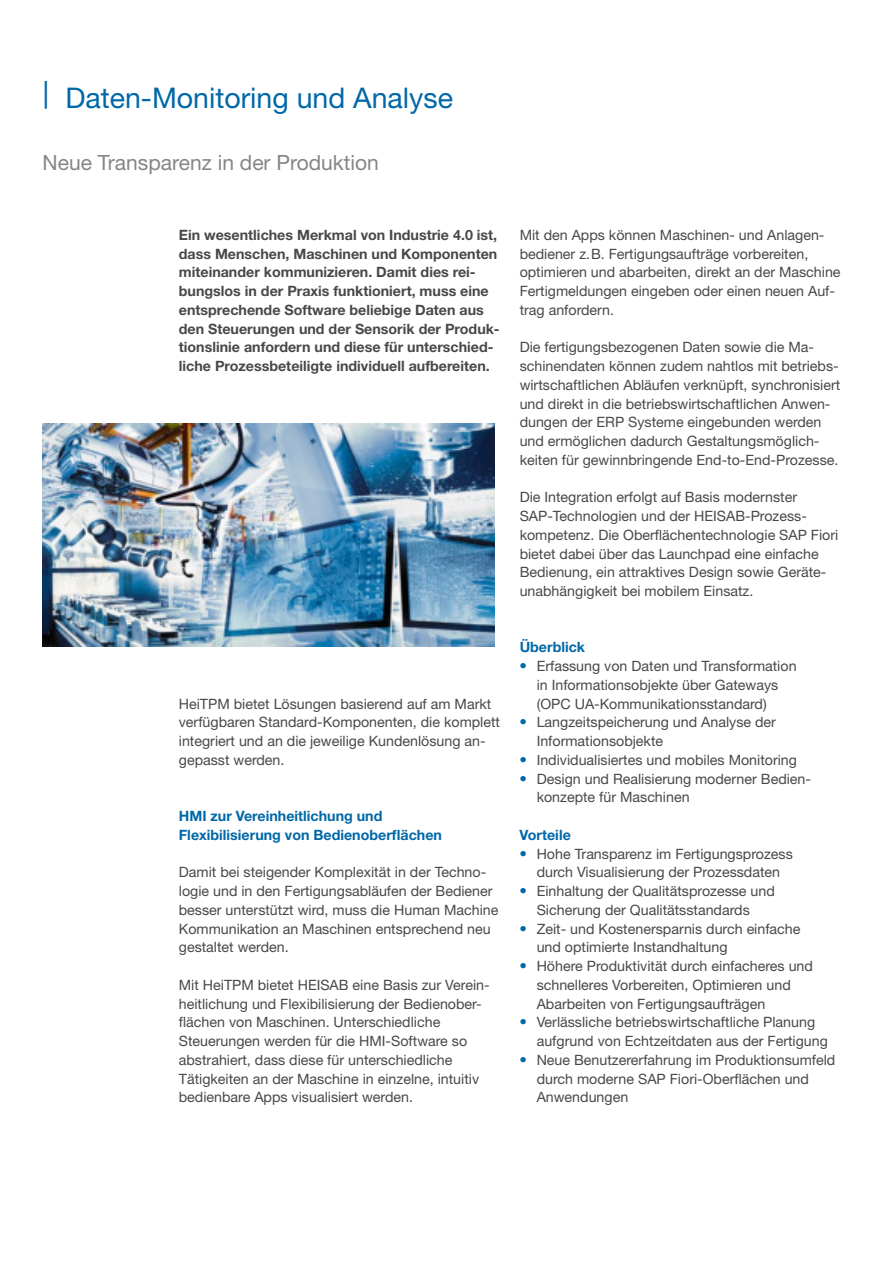
<style>
.page{position:relative;width:885px;height:1263px;background:#fff}
.page>*{position:absolute;margin:0;border:0;box-sizing:border-box;transform-origin:0 0}
.t1{font:28.5px "Helvetica Neue";color:#0068a8}
.t2{font:21px "Helvetica Neue";color:#868686}
.t3{font:14.25px/18.8px "Helvetica Neue";color:#484847}
.t4{font:700 14.25px/18.8px "Helvetica Neue";color:#484847}
.t5{font:700 14.25px/18.8px "Helvetica Neue";color:#0068a8}
.s1{font-size:37.05px}
.s2{font-size:15px;color:#0068a8}
</style>
<div class="page">
<img style="left:43px;top:424px;width:451px;height:223px">
<h1 class="t1" style="left:43px;top:87px;width:412px"><span class="s1">|</span> Daten-Monitoring und Analyse</h1>
<h2 class="t2" style="left:43px;top:154px;width:338px">Neue Transparenz in der Produktion</h2>
<p class="t4" style="left:179px;top:225px;width:322px">Ein wesentliches Merkmal von Industrie 4.0 ist, dass Menschen, Maschinen und Komponenten miteinander kommunizieren. Damit dies rei&shy;bungslos in der Praxis funktioniert, muss eine entsprechende Software beliebige Daten aus den Steuerungen und der Sensorik der Produk&shy;tionslinie anfordern und diese für unterschied&shy;liche Prozessbeteiligte individuell aufbereiten.</p>
<p class="t3" style="left:179px;top:695px;width:323px">HeiTPM bietet Lösungen basierend auf am Markt verfügbaren Standard-Komponenten, die komplett integriert und an die jeweilige Kundenlösung an&shy;gepasst werden.</p>
<p class="t5" style="left:179px;top:807px;width:265px">HMI zur Vereinheitlichung und<br>Flexibilisierung von Bedienoberflächen</p>
<p class="t3" style="left:179px;top:864px;width:321px">Damit bei steigender Komplexität in der Techno&shy;logie und in den Fertigungsabläufen der Bediener besser unterstützt wird, muss die Human Machine Kommunikation an Maschinen entsprechend neu gestaltet werden.</p>
<p class="t3" style="left:179px;top:977px;width:312px">Mit HeiTPM bietet HEISAB eine Basis zur Verein&shy;heitlichung und Flexibilisierung der Bedienober&shy;flächen von Maschinen. Unterschiedliche Steuerungen werden für die HMI-Software so abstrahiert, dass diese für unterschiedliche Tätigkeiten an der Maschine in einzelne, intuitiv bedienbare Apps visualisiert werden.</p>
<p class="t3" style="left:519px;top:227px;width:322px">Mit den Apps können Maschinen- und Anlagen&shy;bediener z.B. Fertigungsaufträge vorbereiten, optimieren und abarbeiten, direkt an der Maschine Fertigmeldungen eingeben oder einen neuen Auf&shy;trag anfordern.</p>
<p class="t3" style="left:519px;top:339px;width:322px">Die fertigungsbezogenen Daten sowie die Ma&shy;schinendaten können zudem nahtlos mit betriebs&shy;wirtschaftlichen Abläufen verknüpft, synchronisiert und direkt in die betriebswirtschaftlichen Anwen&shy;dungen der ERP Systeme eingebunden werden und ermöglichen dadurch Gestaltungsmöglich&shy;keiten für gewinnbringende End-to-End-Prozesse.</p>
<p class="t3" style="left:519px;top:489px;width:320px">Die Integration erfolgt auf Basis modernster SAP-Technologien und der HEISAB-Prozess&shy;kompetenz. Die Oberflächentechnologie SAP Fiori bietet dabei über das Launchpad eine einfache Bedienung, ein attraktives Design sowie Geräte&shy;unabhängigkeit bei mobilem Einsatz.</p>
<p class="t5" style="left:519px;top:638px;width:67px">Überblick</p>
<p class="t3" style="left:536px;top:658px;width:261px;text-indent:-17px"><span class="s2">•</span> Erfassung von Daten und Transformation in Informationsobjekte über Gateways (OPC UA-Kommunikationsstandard)</p>
<p class="t3" style="left:536px;top:714px;width:241px;text-indent:-17px"><span class="s2">•</span> Langzeitspeicherung und Analyse der<br>Informationsobjekte</p>
<p class="t3" style="left:519px;top:752px;width:279px"><span class="s2">•</span> Individualisiertes und mobiles Monitoring</p>
<p class="t3" style="left:536px;top:770px;width:276px;text-indent:-17px"><span class="s2">•</span> Design und Realisierung moderner Bedien&shy;konzepte für Maschinen</p>
<p class="t5" style="left:519px;top:825px;width:53px">Vorteile</p>
<p class="t3" style="left:519px;top:845px;width:275px;text-align:center"><span class="s2">•</span> Hohe Transparenz im Fertigungsprozess durch Visualisierung der Prozessdaten</p>
<p class="t3" style="left:519px;top:883px;width:257px;text-align:center"><span class="s2">•</span> Einhaltung der Qualitätsprozesse und<br>Sicherung der Qualitätsstandards</p>
<p class="t3" style="left:536px;top:920px;width:265px;text-indent:-17px"><span class="s2">•</span> Zeit- und Kostenersparnis durch einfache und optimierte Instandhaltung</p>
<p class="t3" style="left:536px;top:958px;width:278px;text-indent:-17px"><span class="s2">•</span> Höhere Produktivität durch einfacheres und schnelleres Vorbereiten, Optimieren und<br>Abarbeiten von Fertigungsaufträgen</p>
<p class="t3" style="left:536px;top:1014px;width:293px;text-indent:-17px"><span class="s2">•</span> Verlässliche betriebswirtschaftliche Planung aufgrund von Echtzeitdaten aus der Fertigung</p>
<p class="t3" style="left:536px;top:1052px;width:300px;text-indent:-17px"><span class="s2">•</span> Neue Benutzererfahrung im Produktionsumfeld durch moderne SAP Fiori-Oberflächen und<br>Anwendungen</p>
</div>
